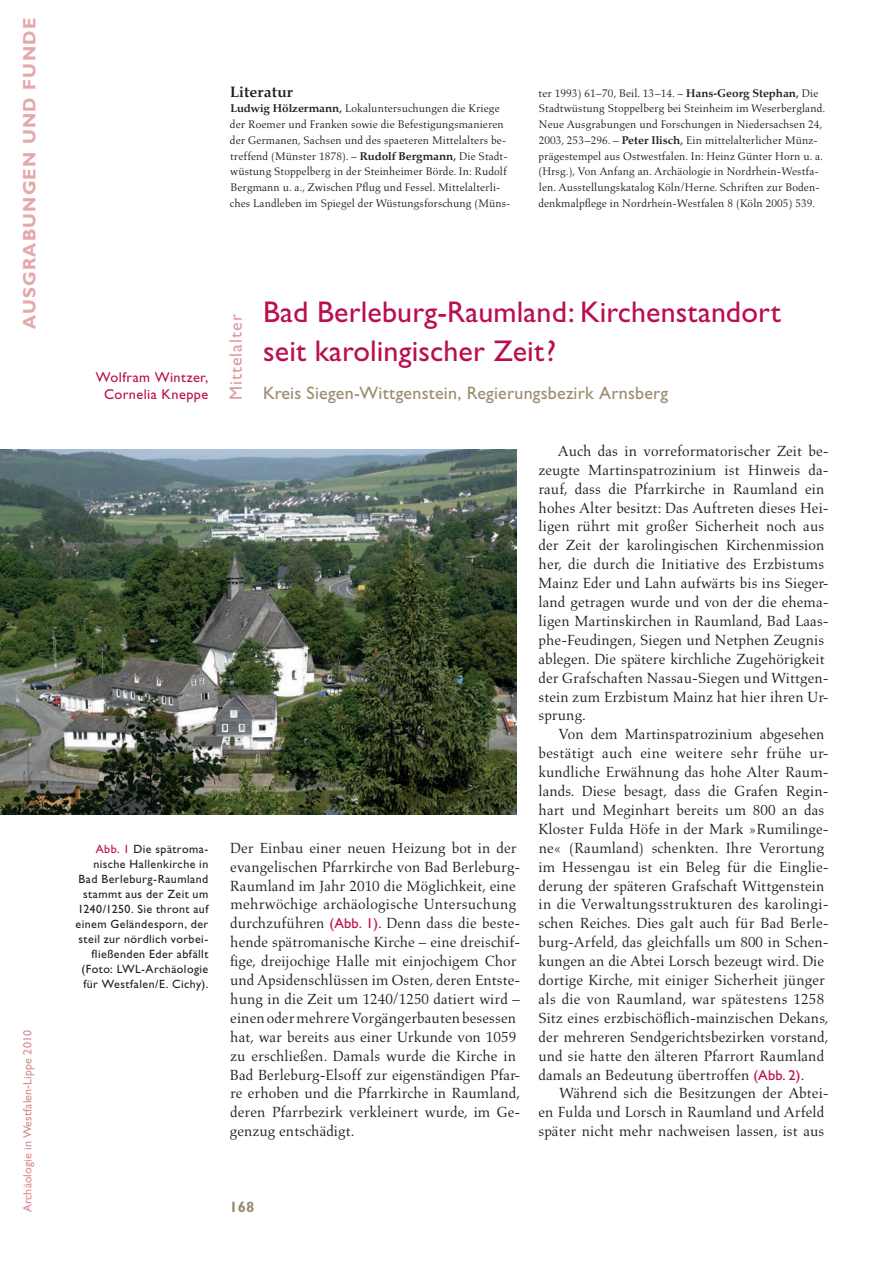
<style>
.page{position:relative;width:893px;height:1263px;background:#fff}
.page>*{position:absolute;margin:0;border:0;box-sizing:border-box;transform-origin:0 0}
.t1{font:30px/39px "Gill Sans Std";letter-spacing:.005em;color:#ba0e51}
.t2{font:18px "Gill Sans Std";letter-spacing:.015em;color:#9c8c6f}
.t3{font:18px "Gill Sans Std Bold 5";letter-spacing:.07em;color:#e3a7ac}
.t4{font:18px "Gill Sans Std";letter-spacing:.06em;color:#df9aa2}
.t5{font:15px/18.9px "Aldus LT Std";letter-spacing:.005em;color:#231f20}
.t6{font:700 15px "Aldus Nova";letter-spacing:.015em;color:#231f20}
.t7{font:700 15px "Gill Sans Std";color:#9c8c6f}
.t8{font:14.25px/17.1px "Gill Sans Std";letter-spacing:.03em;color:#ba0e51;text-align:center}
.t9{font:12px/15px "Gill Sans Std";letter-spacing:.035em;color:#231f20;text-align:right}
.t10{font:12px "Gill Sans Std 5";letter-spacing:.01em;color:#d88a93}
.t11{font:11.25px/15.8px "Aldus LT Std";letter-spacing:.01em;color:#231f20}
.s1{font-family:"Aldus Nova";font-weight:700}
.s2{color:#ba0e51}
.s3{font-family:"Gill Sans Std";font-size:14.4px;color:#ba0e51}
</style>
<div class="page">
<img style="left:0;top:449px;width:517px;height:366px">
<p class="t3" style="left:19px;top:329px;width:312px;rotate:-90deg">AUSGRABUNGEN UND FUNDE</p>
<p class="t10" style="left:21px;top:1212px;width:184px;rotate:-90deg">Archäologie in Westfalen-Lippe 2010</p>
<p class="t6" style="left:230px;top:83px;width:65px">Literatur</p>
<p class="t11" style="left:230px;top:101px;width:282px"><span class="s1">Ludwig Hölzermann,</span> Lokaluntersuchungen die Kriege der Roemer und Franken sowie die Befestigungsmanieren der Germanen, Sachsen und des spaeteren Mittelalters be&shy;treffend (Münster 1878). – <span class="s1">Rudolf Bergmann,</span> Die Stadt&shy;wüstung Stoppelberg in der Steinheimer Börde. In: Rudolf Bergmann u. a., Zwischen Pflug und Fessel. Mittelalterli&shy;ches Landleben im Spiegel der Wüstungsforschung (Müns-</p>
<p class="t11" style="left:538px;top:85px;width:288px">ter 1993) 61–70, Beil. 13–14. – <span class="s1">Hans-Georg Stephan,</span> Die Stadtwüstung Stoppelberg bei Steinheim im Weserbergland.<br>Neue Ausgrabungen und Forschungen in Niedersachsen 24, 2003, 253–296. – <span class="s1">Peter Ilisch,</span> Ein mittelalterlicher Münz&shy;prägestempel aus Ostwestfalen. In: Heinz Günter Horn u. a. (Hrsg.), Von Anfang an. Archäologie in Nordrhein-Westfa&shy;len. Ausstellungskatalog Köln/Herne. Schriften zur Boden&shy;denkmalpflege in Nordrhein-Westfalen 8 (Köln 2005) 539.</p>
<p class="t8" style="left:96px;top:369px;width:114px">Wolfram Wintzer,<br>Cornelia Kneppe</p>
<p class="t9" style="left:75px;top:841px;width:134px"><span class="s2">Abb. 1</span> Die spätroma&shy;nische Hallenkirche in<br>Bad Berleburg-Raumland stammt aus der Zeit um<br>1240/1250. Sie thront auf einem Geländesporn, der steil zur nördlich vorbei&shy;fließenden Eder abfällt (Foto: LWL-Archäologie für Westfalen/E. Cichy).</p>
<p class="t4" style="left:225px;top:400px;width:88px;rotate:-90deg">Mittelalter</p>
<h1 class="t1" style="left:263px;top:292px;width:519px">Bad Berleburg-Raumland: Kirchenstandort seit karolingischer Zeit?</h1>
<p class="t2" style="left:263px;top:383px;width:407px">Kreis Siegen-Wittgenstein, Regierungsbezirk Arnsberg</p>
<p class="t5" style="left:230px;top:838px;width:292px">Der Einbau einer neuen Heizung bot in der evangelischen Pfarrkirche von Bad Berleburg-Raumland im Jahr 2010 die Möglichkeit, eine mehrwöchige archäologische Untersuchung durchzuführen <span class="s3">(Abb. 1)</span>. Denn dass die beste&shy;hende spätromanische Kirche – eine dreischif&shy;fige, dreijochige Halle mit einjochigem Chor und Apsidenschlüssen im Osten, deren Entste&shy;hung in die Zeit um 1240/1250 datiert wird – einen oder mehrere Vorgängerbauten besessen hat, war bereits aus einer Urkunde von 1059 zu erschließen. Damals wurde die Kirche in Bad Berleburg-Elsoff zur eigenständigen Pfar&shy;re erhoben und die Pfarrkirche in Raumland, deren Pfarrbezirk verkleinert wurde, im Ge&shy;genzug entschädigt.</p>
<p class="t5" style="left:538px;top:442px;width:292px;text-indent:20px">Auch das in vorreformatorischer Zeit be&shy;zeugte Martinspatrozinium ist Hinweis da&shy;rauf, dass die Pfarrkirche in Raumland ein hohes Alter besitzt: Das Auftreten dieses Hei&shy;ligen rührt mit großer Sicherheit noch aus der Zeit der karolingischen Kirchenmission her, die durch die Initiative des Erzbistums Mainz Eder und Lahn aufwärts bis ins Sieger&shy;land getragen wurde und von der die ehema&shy;ligen Martinskirchen in Raumland, Bad Laas&shy;phe-Feudingen, Siegen und Netphen Zeugnis ablegen. Die spätere kirchliche Zugehörigkeit der Grafschaften Nassau-Siegen und Wittgen&shy;stein zum Erzbistum Mainz hat hier ihren Ur&shy;sprung.</p>
<p class="t5" style="left:538px;top:725px;width:292px;text-indent:20px">Von dem Martinspatrozinium abgesehen bestätigt auch eine weitere sehr frühe ur&shy;kundliche Erwähnung das hohe Alter Raum&shy;lands. Diese besagt, dass die Grafen Regin&shy;hart und Meginhart bereits um 800 an das Kloster Fulda Höfe in der Mark »Rumilinge&shy;ne« (Raumland) schenkten. Ihre Verortung im Hessengau ist ein Beleg für die Einglie&shy;derung der späteren Grafschaft Wittgenstein in die Verwaltungsstrukturen des karolingi&shy;schen Reiches. Dies galt auch für Bad Berle&shy;burg-Arfeld, das gleichfalls um 800 in Schen&shy;kungen an die Abtei Lorsch bezeugt wird. Die dortige Kirche, mit einiger Sicherheit jünger als die von Raumland, war spätestens 1258<br>Sitz eines erzbischöflich-mainzischen Dekans, der mehreren Sendgerichtsbezirken vorstand, und sie hatte den älteren Pfarrort Raumland damals an Bedeutung übertroffen <span class="s3">(Abb. 2)</span>.</p>
<p class="t5" style="left:538px;top:1084px;width:292px;text-indent:21px">Während sich die Besitzungen der Abtei&shy;en Fulda und Lorsch in Raumland und Arfeld später nicht mehr nachweisen lassen, ist aus</p>
<p class="t7" style="left:230px;top:1198px;width:26px">168</p>
</div>
